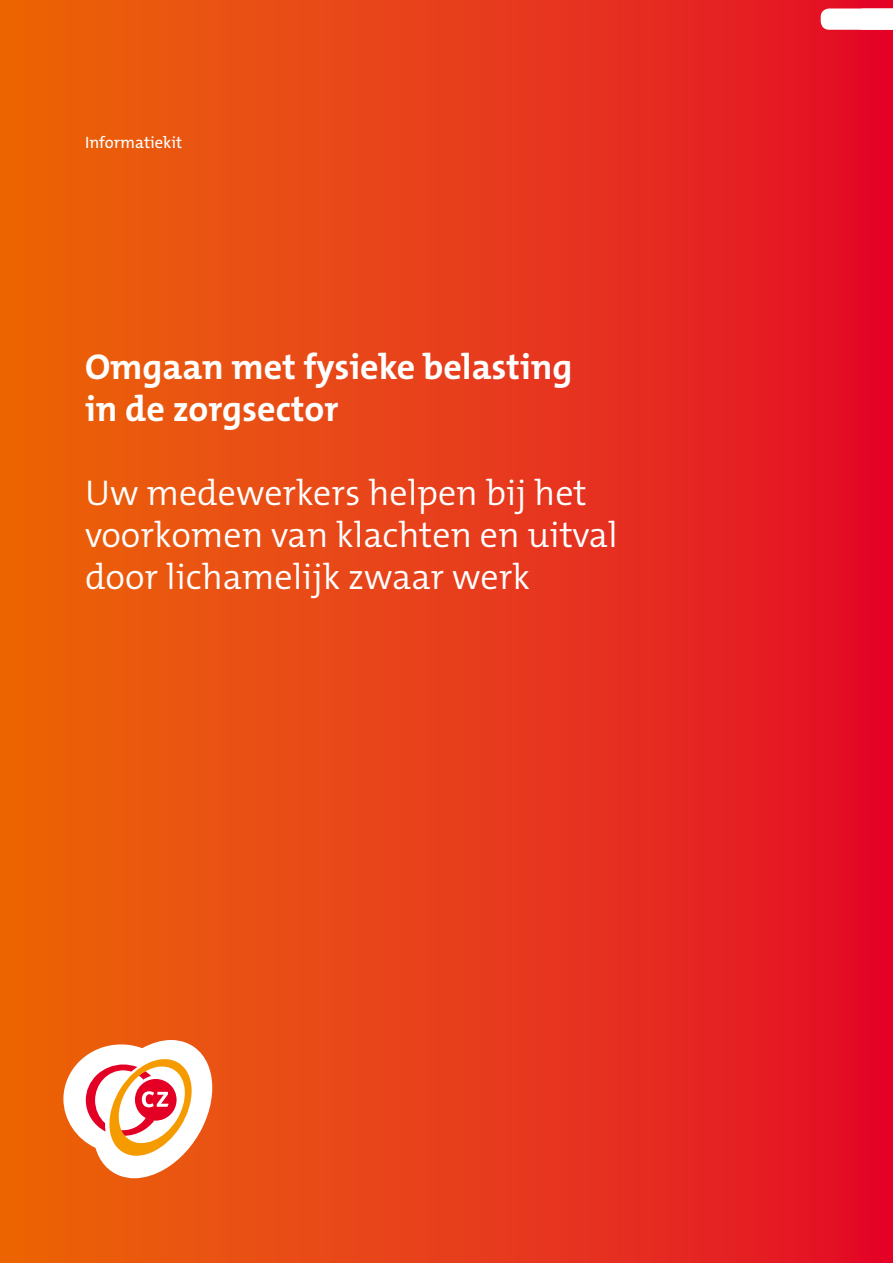
<style>
.page{position:relative;width:893px;height:1263px;background:#fff}
.page>*{position:absolute;margin:0;border:0;box-sizing:border-box;transform-origin:0 0}
.t1{font:300 36px/42px "The Mix Os F";color:#fff}
.t2{font:700 36px/42px "The Mix Os F";color:#fff}
.t3{font:16.5px "The Mix Os F";color:#fff}
</style>
<div class="page">
<div style="left:0;top:0;width:893px;height:1263px;background:linear-gradient(to right,#ec6908,#e40f2a)"></div>
<svg style="left:63px;top:1040px;width:149px;height:138px"></svg>
<svg style="left:821px;top:9px;width:72px;height:21px"></svg>
<p class="t3" style="left:85px;top:132px;width:99px">Informatiekit</p>
<p class="t2" style="left:85px;top:346px;width:489px">Omgaan met fysieke belasting in de zorgsector</p>
<p class="t1" style="left:85px;top:472px;width:534px">Uw medewerkers helpen bij het voorkomen van klachten en uitval door lichamelijk zwaar werk</p>
</div>
